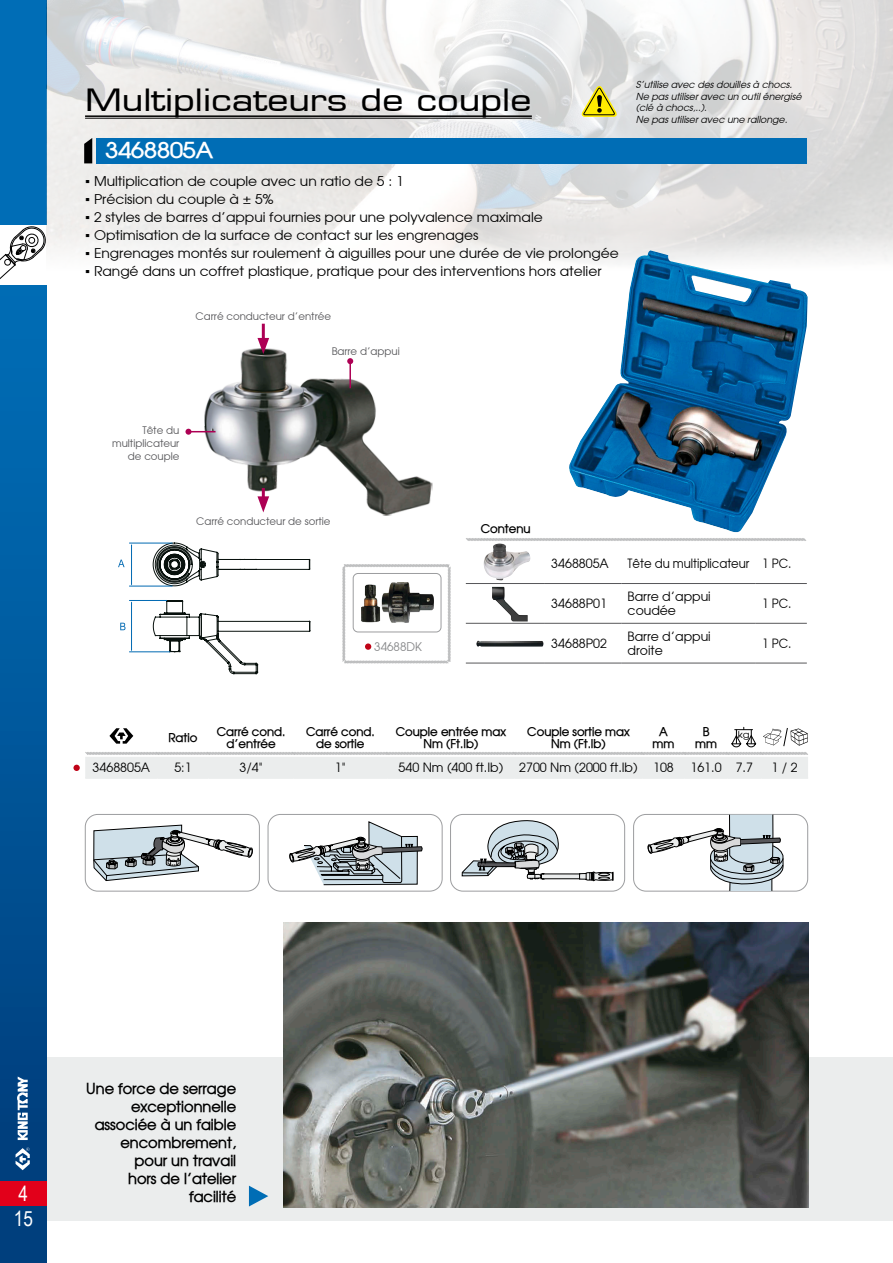
<style>
.page{position:relative;width:893px;height:1263px;background:#fff}
.page>*{position:absolute;margin:0;border:0;box-sizing:border-box;transform-origin:0 0}
.TITRE{font:30px "Eurasia Extended Normal";letter-spacing:-.005em;color:#000}
.REF_ATILA_BLANC{font:700 21.6px "Atilla";color:#fff;scale:1.11 1}
.t1{font:21px "Arial Narrow";color:#fff}
.t2{font:700 15px/18px "Atilla";color:#000;text-align:right}
.t3{font:13.5px "Atilla Normal";color:#000;scale:1.06 1}
.表格_內容_9pt_黑{font:12.9px "Atilla Normal";color:#000}
.表格_內容_9pt_黑_齊左{font:12.9px "Atilla Normal";color:#000}
.表格_內容_9pt_黑_齊左-2{font:12.9px "Atilla Normal";color:#000;scale:.94 1}
.表格_主標_8pt_黑{font:700 12px/12px "Atilla";color:#000;text-align:center}
.產品_小Item_No__8pt_60{font:12px "Atilla Normal";color:#868789}
.特殊標題_7pt_M65Y50{font:10.5px/12.6px "Atilla Normal";color:#57575a;text-align:right}
.警告標_8pt_橘{font:italic 9.75px/11.7px "Atilla";color:#000}
.重量_g_kg{font:9.45px "Atilla Normal";color:#000;scale:1.11 1}
.s1{font-family:"Arial"}
</style>
<div class="page">
<div style="left:0;top:0;width:47px;height:1263px;background:linear-gradient(to bottom,#0076c1,#003e7c)"></div>
<svg style="left:16px;top:1147px;width:14px;height:23px"></svg>
<svg style="left:17px;top:1076px;width:11px;height:64px"></svg>
<div style="left:0;top:1181px;width:47px;height:24px;background:#e2001a"></div>
<svg style="left:0;top:225px;width:47px;height:60px"></svg>
<img style="left:47px;top:0;width:846px;height:261px">
<div style="left:47px;top:1057px;width:846px;height:163px;background:#ebeded"></div>
<img style="left:204px;top:348px;width:229px;height:168px">
<img style="left:284px;top:923px;width:525px;height:285px">
<div style="left:97px;top:138px;width:710px;height:25px;background:#006db5"></div>
<svg style="left:84px;top:138px;width:8px;height:25px"></svg>
<hr style="left:85px;top:777px;width:73px;height:2px;background:#ebeded">
<hr style="left:158px;top:777px;width:51px;height:2px;background:#ebeded">
<hr style="left:209px;top:777px;width:85px;height:2px;background:#ebeded">
<hr style="left:294px;top:777px;width:93px;height:2px;background:#ebeded">
<hr style="left:387px;top:777px;width:128px;height:2px;background:#ebeded">
<hr style="left:515px;top:777px;width:127px;height:2px;background:#ebeded">
<hr style="left:642px;top:777px;width:43px;height:2px;background:#ebeded">
<hr style="left:685px;top:777px;width:42px;height:2px;background:#ebeded">
<hr style="left:727px;top:777px;width:34px;height:2px;background:#ebeded">
<hr style="left:761px;top:777px;width:47px;height:2px;background:#ebeded">
<div style="left:85px;top:814px;width:175px;height:77px;border:1px solid #9c9d9f;border-radius:12px"></div>
<svg style="left:93px;top:825px;width:160px;height:67px"></svg>
<div style="left:268px;top:814px;width:174px;height:77px;border:1px solid #9c9d9f;border-radius:12px"></div>
<svg style="left:289px;top:821px;width:134px;height:71px"></svg>
<div style="left:450px;top:814px;width:175px;height:77px;border:1px solid #9c9d9f;border-radius:12px"></div>
<svg style="left:462px;top:820px;width:152px;height:61px"></svg>
<div style="left:633px;top:814px;width:175px;height:77px;border:1px solid #9c9d9f;border-radius:12px"></div>
<svg style="left:647px;top:814px;width:137px;height:205px"></svg>
<img style="left:484px;top:544px;width:46px;height:36px">
<img style="left:492px;top:587px;width:36px;height:34px">
<img style="left:476px;top:641px;width:67px;height:6px">
<svg style="left:118px;top:560px;width:7px;height:7px"></svg>
<svg style="left:153px;top:543px;width:157px;height:131px"></svg>
<hr style="left:131px;top:545px;width:1px;height:39px;background:#0069b2">
<hr style="left:130px;top:543px;width:42px;height:1px;background:#0069b2">
<hr style="left:130px;top:586px;width:42px;height:1px;background:#0069b2">
<hr style="left:131px;top:603px;width:1px;height:47px;background:#0069b2">
<hr style="left:130px;top:600px;width:37px;height:1px;background:#0069b2">
<hr style="left:130px;top:652px;width:40px;height:1px;background:#0069b2">
<svg style="left:120px;top:623px;width:6px;height:7px"></svg>
<svg style="left:581px;top:85px;width:36px;height:32px"></svg>
<hr style="left:262px;top:488px;width:3px;height:14px;background:#ad0054">
<svg style="left:257px;top:496px;width:12px;height:16px"></svg>
<hr style="left:262px;top:324px;width:3px;height:20px;background:#ad0054">
<svg style="left:257px;top:338px;width:12px;height:16px"></svg>
<hr style="left:349px;top:361px;width:2px;height:27px;background:#ad0054">
<svg style="left:347px;top:358px;width:6px;height:6px"></svg>
<svg style="left:185px;top:429px;width:31px;height:6px"></svg>
<svg style="left:249px;top:1186px;width:19px;height:20px"></svg>
<svg style="left:342px;top:564px;width:109px;height:100px"></svg>
<div style="left:365px;top:643px;width:6px;height:7px;background:#bf0317;border-radius:50%"></div>
<div style="left:73px;top:765px;width:7px;height:6px;background:#bf0317;border-radius:50%"></div>
<img style="left:569px;top:250px;width:239px;height:282px">
<img style="left:362px;top:582px;width:72px;height:41px">
<div style="left:353px;top:573px;width:88px;height:59px;border:1px solid #9c9d9f;border-radius:5px"></div>
<svg style="left:85px;top:727px;width:723px;height:50px"></svg>
<hr style="left:466px;top:583px;width:79px;height:1px;background:#57575a">
<hr style="left:466px;top:623px;width:79px;height:1px;background:#57575a">
<hr style="left:466px;top:663px;width:79px;height:1px;background:#57575a">
<hr style="left:545px;top:583px;width:76px;height:1px;background:#57575a">
<hr style="left:621px;top:583px;width:135px;height:1px;background:#57575a">
<hr style="left:756px;top:583px;width:51px;height:1px;background:#57575a">
<hr style="left:545px;top:623px;width:76px;height:1px;background:#57575a">
<hr style="left:621px;top:623px;width:135px;height:1px;background:#57575a">
<hr style="left:756px;top:623px;width:51px;height:1px;background:#57575a">
<hr style="left:545px;top:663px;width:76px;height:1px;background:#57575a">
<hr style="left:621px;top:663px;width:135px;height:1px;background:#57575a">
<hr style="left:756px;top:663px;width:51px;height:1px;background:#57575a">
<svg style="left:466px;top:538px;width:340px;height:3px"></svg>
<hr style="left:85px;top:115px;width:447px;height:2px;background:#000">
<hr style="left:85px;top:118px;width:447px;height:1px;background:#000">
<p class="TITRE" style="left:85px;top:80px;width:448px">Multiplicateurs de couple</p>
<p class="REF_ATILA_BLANC" style="left:105px;top:136px;width:98px">3468805A</p>
<p class="t3" style="left:85px;top:173px;width:302px"><span class="s1">▪</span> Multiplication de couple avec un ratio de 5 : 1</p>
<p class="t3" style="left:85px;top:191px;width:179px"><span class="s1">▪</span> Précision du couple à ± 5%</p>
<p class="t3" style="left:85px;top:209px;width:433px"><span class="s1">▪</span> 2 styles de barres d'appui fournies pour une polyvalence maximale</p>
<p class="t3" style="left:85px;top:227px;width:373px"><span class="s1">▪</span> Optimisation de la surface de contact sur les engrenages</p>
<p class="t3" style="left:85px;top:245px;width:505px"><span class="s1">▪</span> Engrenages montés sur roulement à aiguilles pour une durée de vie prolongée</p>
<p class="t3" style="left:85px;top:263px;width:489px"><span class="s1">▪</span> Rangé dans un coffret plastique, pratique pour des interventions hors atelier</p>
<p class="特殊標題_7pt_M65Y50" style="left:196px;top:309px;width:137px">Carré conducteur d'entrée</p>
<p class="特殊標題_7pt_M65Y50" style="left:332px;top:344px;width:70px">Barre d'appui</p>
<p class="警告標_8pt_橘" style="left:636px;top:78px;width:158px">S'utilise avec des douilles à chocs.</p>
<p class="警告標_8pt_橘" style="left:636px;top:90px;width:167px">Ne pas utiliser avec un outil énergisé (clé à chocs,..).</p>
<p class="警告標_8pt_橘" style="left:636px;top:113px;width:153px">Ne pas utiliser avec une rallonge.</p>
<p class="特殊標題_7pt_M65Y50" style="left:112px;top:424px;width:69px">Tête du multiplicateur</p>
<p class="特殊標題_7pt_M65Y50" style="left:128px;top:449px;width:53px">de couple</p>
<p class="特殊標題_7pt_M65Y50" style="left:196px;top:515px;width:136px">Carré conducteur de sortie</p>
<p class="表格_主標_8pt_黑" style="left:481px;top:523px;width:51px">Contenu</p>
<p class="產品_小Item_No__8pt_60" style="left:374px;top:639px;width:49px">34688DK</p>
<p class="表格_內容_9pt_黑_齊左" style="left:551px;top:555px;width:59px">3468805A</p>
<p class="表格_內容_9pt_黑_齊左-2" style="left:628px;top:555px;width:131px">Tête du multiplicateur</p>
<p class="表格_內容_9pt_黑_齊左-2" style="left:762px;top:555px;width:33px">1 PC.</p>
<p class="表格_內容_9pt_黑_齊左" style="left:551px;top:595px;width:57px">34688P01</p>
<p class="表格_內容_9pt_黑_齊左" style="left:628px;top:588px;width:85px">Barre d'appui</p>
<p class="表格_內容_9pt_黑_齊左" style="left:628px;top:602px;width:50px">coudée</p>
<p class="表格_內容_9pt_黑_齊左-2" style="left:762px;top:595px;width:33px">1 PC.</p>
<p class="表格_內容_9pt_黑_齊左" style="left:551px;top:635px;width:57px">34688P02</p>
<p class="表格_內容_9pt_黑_齊左" style="left:628px;top:628px;width:85px">Barre d'appui</p>
<p class="表格_內容_9pt_黑_齊左" style="left:628px;top:641px;width:37px">droite</p>
<p class="表格_內容_9pt_黑_齊左-2" style="left:762px;top:635px;width:33px">1 PC.</p>
<p class="表格_主標_8pt_黑" style="left:169px;top:731px;width:30px">Ratio</p>
<p class="表格_主標_8pt_黑" style="left:217px;top:725px;width:70px">Carré cond. d'entrée</p>
<p class="表格_主標_8pt_黑" style="left:306px;top:725px;width:70px">Carré cond.</p>
<p class="表格_主標_8pt_黑" style="left:316px;top:737px;width:50px">de sortie</p>
<p class="表格_主標_8pt_黑" style="left:396px;top:725px;width:112px">Couple entrée max</p>
<p class="表格_主標_8pt_黑" style="left:424px;top:737px;width:56px">Nm (Ft.Ib)</p>
<p class="表格_主標_8pt_黑" style="left:527px;top:725px;width:104px">Couple sortie max</p>
<p class="表格_主標_8pt_黑" style="left:551px;top:737px;width:56px">Nm (Ft.Ib)</p>
<p class="表格_主標_8pt_黑" style="left:659px;top:725px;width:10px">A</p>
<p class="表格_主標_8pt_黑" style="left:653px;top:737px;width:23px">mm</p>
<p class="表格_主標_8pt_黑" style="left:703px;top:725px;width:8px">B</p>
<p class="表格_主標_8pt_黑" style="left:695px;top:737px;width:23px">mm</p>
<p class="重量_g_kg" style="left:738px;top:728px;width:12px">kg</p>
<p class="表格_內容_9pt_黑" style="left:93px;top:759px;width:59px">3468805A</p>
<p class="表格_內容_9pt_黑" style="left:174px;top:759px;width:19px">5:1</p>
<p class="表格_內容_9pt_黑" style="left:240px;top:759px;width:25px">3/4"</p>
<p class="表格_內容_9pt_黑" style="left:335px;top:759px;width:12px">1"</p>
<p class="表格_內容_9pt_黑" style="left:399px;top:759px;width:106px">540 Nm (400 ft.Ib)</p>
<p class="表格_內容_9pt_黑" style="left:519px;top:759px;width:120px">2700 Nm (2000 ft.Ib)</p>
<p class="表格_內容_9pt_黑" style="left:653px;top:759px;width:22px">108</p>
<p class="表格_內容_9pt_黑" style="left:691px;top:759px;width:33px">161.0</p>
<p class="表格_內容_9pt_黑" style="left:736px;top:759px;width:19px">7.7</p>
<p class="表格_內容_9pt_黑" style="left:772px;top:759px;width:28px">1 / 2</p>
<h3 class="t1" style="left:19px;top:1178px;width:11px">4</h3>
<h3 class="t1" style="left:14px;top:1203px;width:21px">15</h3>
<p class="t2" style="left:86px;top:1079px;width:151px">Une force de serrage exceptionnelle associée à un faible encombrement, pour un travail<br>hors de l'atelier facilité</p>
</div>
